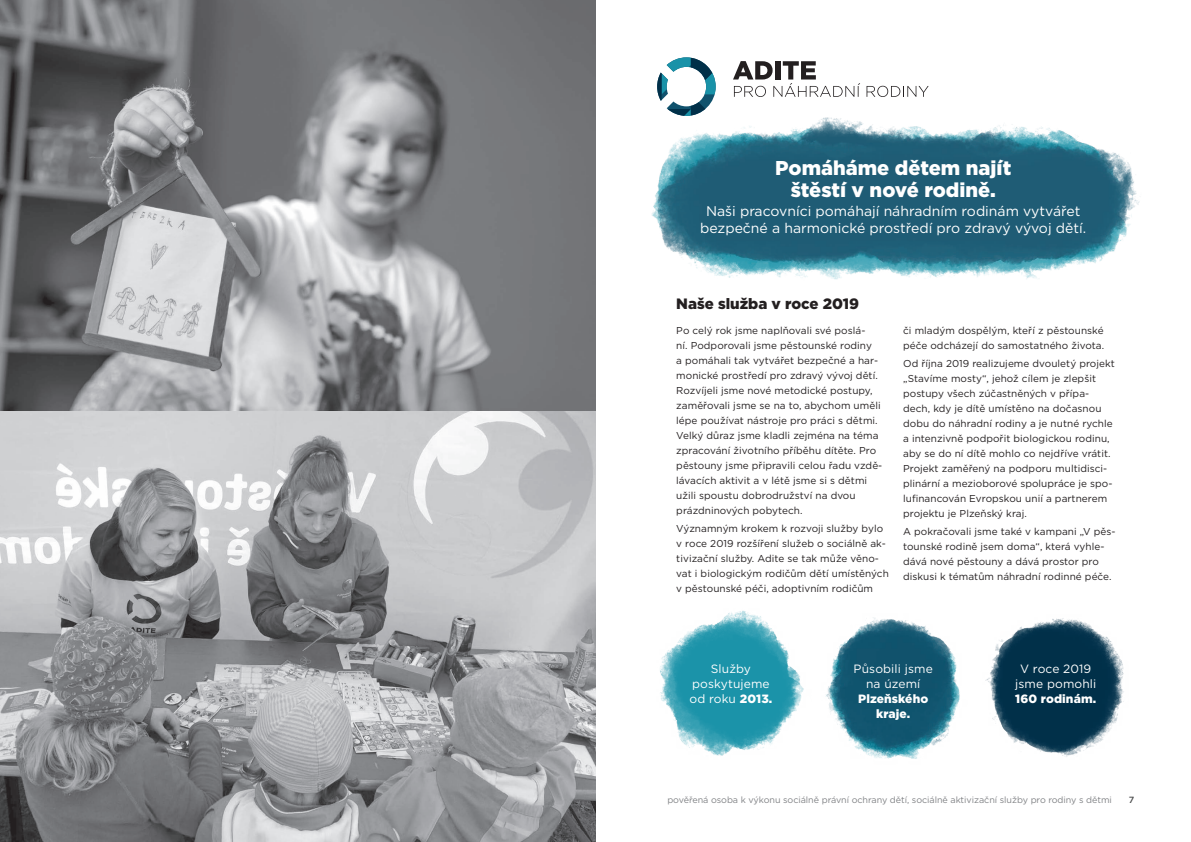
<style>
.page{position:relative;width:1191px;height:842px;background:#fff}
.page>*{position:absolute;margin:0;border:0;box-sizing:border-box;transform-origin:0 0}
.Nadpis_služby{font:900 20px/22px "Gotham";color:#fff;text-align:center}
.Nadpis_služby-2{font:900 15px "Gotham";color:#231f20}
.Popis_služby{font:14px/16.8px "Gotham";color:#fff;text-align:center}
.Čtvereček{font:12px/15px "Gotham";letter-spacing:.01em;color:#fff;text-align:center}
.Popis_služby-2{font:10px/15px "Gotham";letter-spacing:.005em;color:#231f20}
.Blue_Block{font:9px "Gotham";letter-spacing:-.005em;color:#808285}
.t1{font:500 9px "Gotham";color:#4b4c4d}
.s1{font-weight:900}
</style>
<div class="page">
<img style="left:660px;top:610px;width:144px;height:146px">
<img style="left:825px;top:617px;width:135px;height:142px">
<img style="left:985px;top:618px;width:139px;height:139px">
<img style="left:652px;top:117px;width:488px;height:163px">
<svg style="left:733px;top:61px;width:127px;height:36px"></svg>
<svg style="left:866px;top:86px;width:62px;height:11px"></svg>
<svg style="left:657px;top:57px;width:58px;height:59px"></svg>
<img style="left:0;top:410px;width:595px;height:432px">
<img style="left:0;top:0;width:595px;height:410px">
<p class="Nadpis_služby" style="left:775px;top:156px;width:237px">Pomáháme dětem najít štěstí v nové rodině.</p>
<p class="Popis_služby" style="left:700px;top:203px;width:387px">Naši pracovníci pomáhají náhradním rodinám vytvářet bezpečné a harmonické prostředí pro zdravý vývoj dětí.</p>
<p class="Nadpis_služby-2" style="left:676px;top:293px;width:184px">Naše služba v roce 2019</p>
<p class="Popis_služby-2" style="left:676px;top:323px;width:208px">Po celý rok jsme naplňovali své poslá-<br>ní. Podporovali jsme pěstounské rodiny<br>a pomáhali tak vytvářet bezpečné a har&shy;monické prostředí pro zdravý vývoj dětí.<br>Rozvíjeli jsme nové metodické postupy, zaměřovali jsme se na to, abychom uměli lépe používat nástroje pro práci s dětmi.<br>Velký důraz jsme kladli zejména na téma zpracování životního příběhu dítěte. Pro pěstouny jsme připravili celou řadu vzdě&shy;lávacích aktivit a v létě jsme si s dětmi užili spoustu dobrodružství na dvou prázdninových pobytech.</p>
<p class="Popis_služby-2" style="left:676px;top:521px;width:214px">Významným krokem k rozvoji služby bylo v roce 2019 rozšíření služeb o sociálně ak&shy;tivizační služby. Adite se tak může věno&shy;vat i biologickým rodičům dětí umístěných v pěstounské péči, adoptivním rodičům</p>
<p class="Popis_služby-2" style="left:903px;top:323px;width:202px">či mladým dospělým, kteří z pěstounské péče odcházejí do samostatného života.</p>
<p class="Popis_služby-2" style="left:903px;top:356px;width:213px">Od října 2019 realizujeme dvouletý projekt „Stavíme mosty“, jehož cílem je zlepšit postupy všech zúčastněných v přípa&shy;dech, kdy je dítě umístěno na dočasnou dobu do náhradní rodiny a je nutné rychle a intenzivně podpořit biologickou rodinu, aby se do ní dítě mohlo co nejdříve vrátit.<br>Projekt zaměřený na podporu multidisci&shy;plinární a mezioborové spolupráce je spo&shy;lufinancován Evropskou unií a partnerem projektu je Plzeňský kraj.</p>
<p class="Popis_služby-2" style="left:903px;top:523px;width:214px">A pokračovali jsme také v kampani „V pěs&shy;tounské rodině jsem doma“, která vyhle&shy;dává nové pěstouny a dává prostor pro diskusi k tématům náhradní rodinné péče.</p>
<p class="Čtvereček" style="left:689px;top:661px;width:84px">Služby poskytujeme od roku <span class="s1">2013.</span></p>
<p class="Čtvereček" style="left:853px;top:661px;width:81px">Působili jsme na území<br><span class="s1">Plzeňského kraje.</span></p>
<p class="Čtvereček" style="left:1015px;top:661px;width:83px">V roce 2019 jsme pomohli<br><span class="s1">160 rodinám.</span></p>
<p class="Blue_Block" style="left:667px;top:794px;width:446px">pověřená osoba k výkonu sociálně právní ochrany dětí, sociálně aktivizační služby pro rodiny s dětmi</p>
<p class="t1" style="left:1128px;top:794px;width:7px">7</p>
</div>
